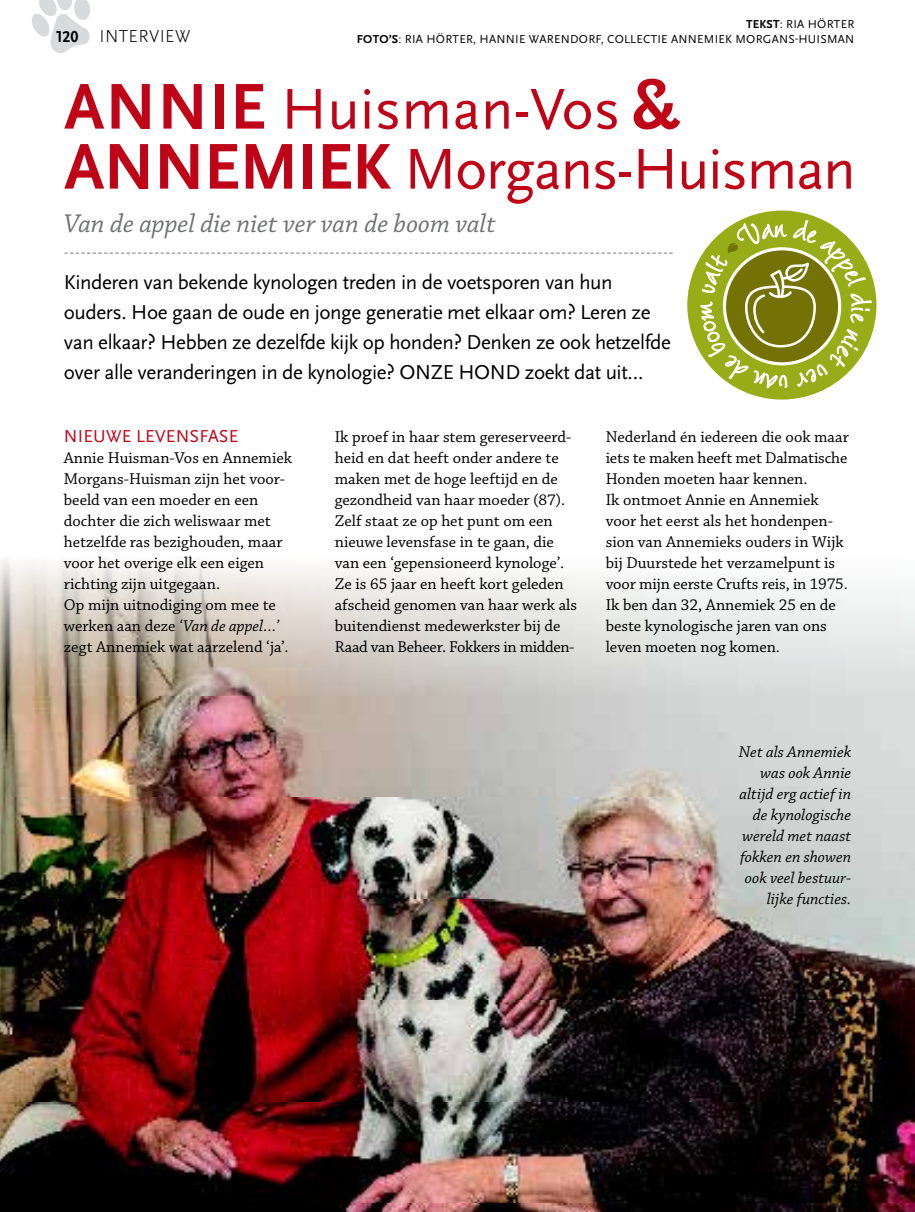
<style>
.page{position:relative;width:915px;height:1212px;background:#fff}
.page>*{position:absolute;margin:0;border:0;box-sizing:border-box;transform-origin:0 0}
.t1{font:60px/60px "Scala Sans Pro";letter-spacing:-.025em;color:#c00418}
.t2{font:italic 27px "Chaparral Pro";color:#707172}
.t3{font:21px/30px "Scala Sans Pro";letter-spacing:-.02em;color:#000}
.t4{font:18px "Scala Sans Pro";letter-spacing:.01em;color:#c00418}
.t5{font:300 18px "Scala Sans Pro";letter-spacing:.02em;color:#000}
.t6{font:16.5px/21px "Chaparral Pro";color:#000}
.t7{font:italic 16.5px/21px "Chaparral Pro";color:#000;text-align:right}
.t8{font:12px/14.4px "Scala Sans Pro";letter-spacing:.02em;color:#000;text-align:right}
.s1{font-weight:700}
.s2{font-weight:700;font-size:16.5px}
.s3{font-weight:700;font-size:67.5px}
.s4{font-style:italic}
</style>
<div class="page">
<svg style="left:64px;top:253px;width:608px;height:1px"></svg>
<img style="left:0;top:561px;width:914px;height:651px">
<svg style="left:32px;top:0;width:58px;height:53px"></svg>
<div style="left:687px;top:211px;width:189px;height:189px;background:#97ad17;border-radius:50%"></div>
<svg style="left:700px;top:220px;width:171px;height:169px"></svg>
<p class="t8" style="left:356px;top:17px;width:499px"><span class="s1">TEKST</span>: RIA HÖRTER<br><span class="s1">FOTO’S</span>: RIA HÖRTER, HANNIE WARENDORF, COLLECTIE ANNEMIEK MORGANS-HUISMAN</p>
<p class="t5" style="left:56px;top:26px;width:135px"><span class="s2">120</span> INTERVIEW</p>
<h1 class="t1" style="left:64px;top:79px;width:792px"><span class="s3">ANNIE</span> Huisman-Vos <span class="s3">&amp;<br>ANNEMIEK</span> Morgans-Huisman</h1>
<h2 class="t2" style="left:64px;top:208px;width:433px">Van de appel die niet ver van de boom valt</h2>
<p class="t3" style="left:64px;top:267px;width:608px">Kinderen van bekende kynologen treden in de voetsporen van hun ouders. Hoe gaan de oude en jonge generatie met elkaar om? Leren ze van elkaar? Hebben ze dezelfde kijk op honden? Denken ze ook hetzelfde over alle veranderingen in de kynologie? ONZE HOND zoekt dat uit…</p>
<p class="t4" style="left:64px;top:425px;width:176px">NIEUWE LEVENSFASE</p>
<p class="t6" style="left:64px;top:447px;width:229px">Annie Huisman-Vos en Annemiek<br>Morgans-Huisman zijn het voor&shy;beeld van een moeder en een dochter die zich weliswaar met hetzelfde ras bezighouden, maar voor het overige elk een eigen richting zijn uitgegaan.<br>Op mijn uitnodiging om mee te werken aan deze <span class="s4">‘Van de appel…’ </span>zegt Annemiek wat aarzelend ‘ja’.</p>
<p class="t6" style="left:334px;top:427px;width:244px">Ik proef in haar stem gereserveerd&shy;heid en dat heeft onder andere te maken met de hoge leeftijd en de gezondheid van haar moeder (87).<br>Zelf staat ze op het punt om een nieuwe levensfase in te gaan, die van een ‘gepensioneerd kynologe’.<br>Ze is 65 jaar en heeft kort geleden afscheid genomen van haar werk als buitendienst medewerkster bij de Raad van Beheer. Fokkers in midden-</p>
<p class="t6" style="left:605px;top:427px;width:244px">Nederland én iedereen die ook maar iets te maken heeft met Dalmatische<br>Honden moeten haar kennen.<br>Ik ontmoet Annie en Annemiek voor het eerst als het hondenpen&shy;sion van Annemieks ouders in Wijk bij Duurstede het verzamelpunt is voor mijn eerste Crufts reis, in 1975.<br>Ik ben dan 32, Annemiek 25 en de beste kynologische jaren van ons leven moeten nog komen.</p>
<p class="t7" style="left:738px;top:741px;width:114px">Net als Annemiek was ook Annie altijd erg actief in de kynologische wereld met naast fokken en showen ook veel bestuur&shy;lijke functies.</p>
</div>
